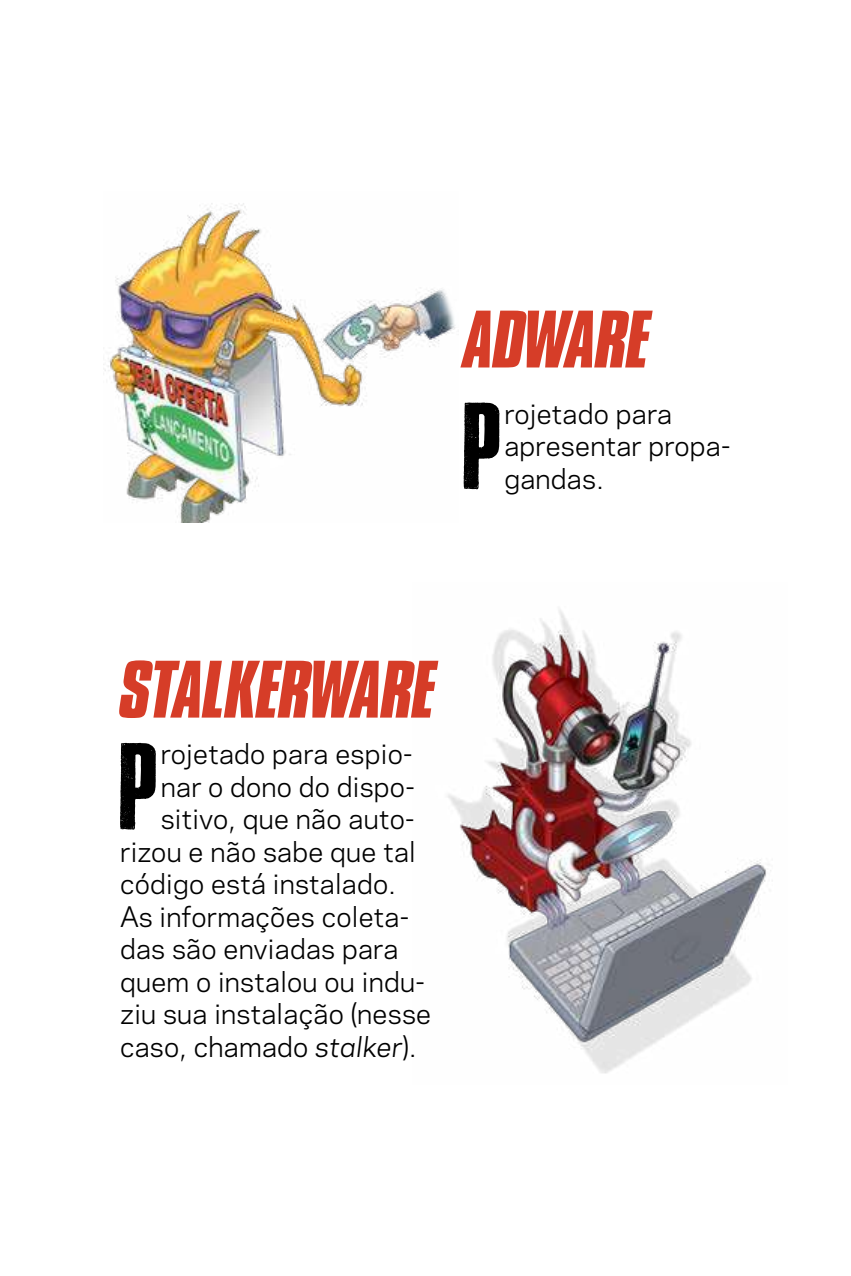
<style>
.page{position:relative;width:851px;height:1276px;background:#fff}
.page>*{position:absolute;margin:0;border:0;box-sizing:border-box;transform-origin:0 0}
.t1{font:103.25px "Cross Town";color:#000}
.t2{font:italic 700 70px "Compacta BT";letter-spacing:-.02em;color:#d63d28}
.t3{font:26.25px/32.5px "Galaxie Polaris";letter-spacing:.01em;color:#000}
.s1{font-style:italic}
</style>
<div class="page">
<img style="left:447px;top:609px;width:324px;height:465px">
<img style="left:104px;top:203px;width:352px;height:320px">
<h2 class="t2" style="left:463px;top:297px;width:188px">ADWARE</h2>
<h1 class="t1" style="left:464px;top:402px;width:40px">P</h1>
<p class="t3" style="left:504px;top:396px;width:228px">rojetado para apresentar propa&shy;gandas.</p>
<h2 class="t2" style="left:120px;top:647px;width:318px">STALKERWARE</h2>
<h1 class="t1" style="left:120px;top:742px;width:40px">P</h1>
<p class="t3" style="left:161px;top:736px;width:253px">rojetado para espio-</p>
<p class="t3" style="left:161px;top:769px;width:255px">nar o dono do dispo-</p>
<p class="t3" style="left:161px;top:801px;width:255px">sitivo, que não auto-</p>
<p class="t3" style="left:120px;top:834px;width:297px">rizou e não sabe que tal</p>
<p class="t3" style="left:120px;top:866px;width:277px">código está instalado.</p>
<p class="t3" style="left:120px;top:899px;width:291px">As informações coleta-</p>
<p class="t3" style="left:120px;top:931px;width:280px">das são enviadas para</p>
<p class="t3" style="left:120px;top:964px;width:306px">quem o instalou ou indu-</p>
<p class="t3" style="left:120px;top:996px;width:312px">ziu sua instalação (nesse</p>
<p class="t3" style="left:120px;top:1029px;width:298px">caso, chamado <span class="s1">stalker</span>).</p>
</div>
